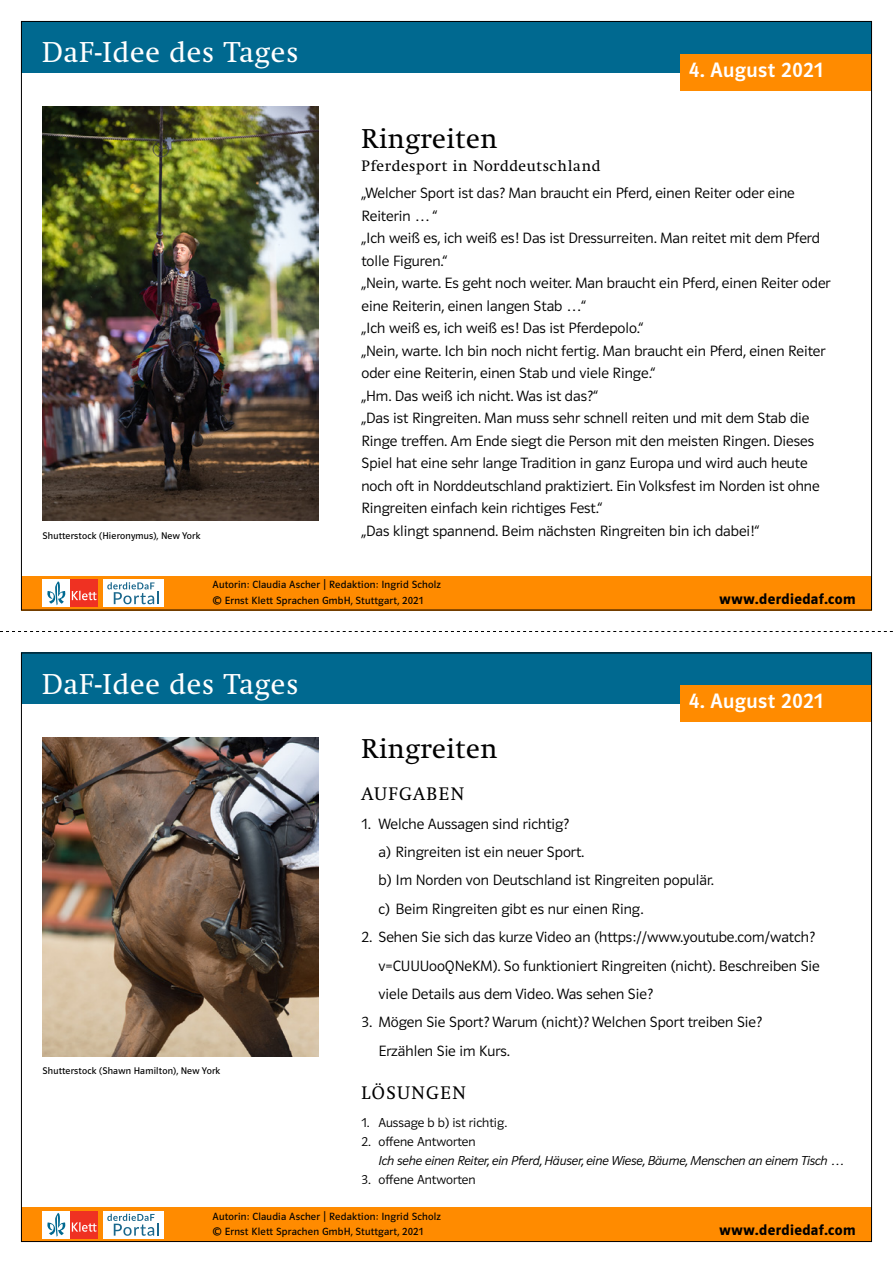
<style>
.page{position:relative;width:893px;height:1263px;background:#fff}
.page>*{position:absolute;margin:0;border:0;box-sizing:border-box;transform-origin:0 0}
.t1{font:28.5px "Klett Swift";letter-spacing:.03em;color:#fff}
._021_Headline_za_12{font:27px "Klett Swift";letter-spacing:.02em;color:#000}
._020_headline_za_15{font:27px "Klett Swift";letter-spacing:.02em;color:#000}
._001_Datum{font:500 21px "Polo CEF";letter-spacing:.02em;color:#fff}
._060_Lösungen_head{font:18px "Klett Swift";letter-spacing:.08em;color:#000}
._060_Aufgaben_head_1{font:18px "Klett Swift";letter-spacing:.08em;color:#000}
._040_Grundschrift_za{font:300 15px/22.5px "Polo CEF";color:#000}
._080_Aufgaben_za_18{font:300 15px/28.3px "Polo CEF";color:#000}
.t2{font:600 15px "Polo CEF";letter-spacing:.025em;color:#000}
._031_Zitat_za_12_6_p{font:15px "Klett Swift";letter-spacing:.04em;color:#000}
._090_Lösungen_za_12{font:italic 300 13.05px/18.9px "Polo CEF";letter-spacing:-.01em;color:#000}
._090_Lösungen_za_12-2{font:300 13.05px "Polo CEF";color:#000}
._300_Autorinnen{font:10.5px "Polo CEF";letter-spacing:.02em;color:#000}
._200_Copyright_Abbil{font:9.75px "Polo CEF";letter-spacing:.02em;color:#000}
.s1{font-style:normal}
</style>
<div class="page">
<div style="left:21px;top:576px;width:851px;height:34px;background:#ff8b00"></div>
<div style="left:21px;top:1208px;width:851px;height:34px;background:#ff8b00"></div>
<div style="left:21px;top:21px;width:851px;height:51px;background:#006990"></div>
<div style="left:21px;top:653px;width:851px;height:51px;background:#006990"></div>
<div style="left:103px;top:579px;width:60px;height:28px;background:#fff"></div>
<svg style="left:107px;top:582px;width:52px;height:22px"></svg>
<div style="left:103px;top:1211px;width:60px;height:27px;background:#fff"></div>
<svg style="left:107px;top:1214px;width:52px;height:22px"></svg>
<div style="left:43px;top:579px;width:27px;height:28px;background:#fff"></div>
<div style="left:70px;top:579px;width:28px;height:28px;background:#ef3122"></div>
<svg style="left:72px;top:591px;width:25px;height:9px"></svg>
<svg style="left:47px;top:581px;width:18px;height:24px"></svg>
<div style="left:43px;top:1211px;width:27px;height:27px;background:#fff"></div>
<div style="left:70px;top:1211px;width:28px;height:27px;background:#ef3122"></div>
<svg style="left:72px;top:1222px;width:25px;height:10px"></svg>
<svg style="left:47px;top:1213px;width:18px;height:24px"></svg>
<div style="left:680px;top:54px;width:192px;height:36px;background:#ff8b00"></div>
<div style="left:680px;top:685px;width:192px;height:37px;background:#ff8b00"></div>
<svg style="left:0;top:631px;width:893px;height:1px"></svg>
<img style="left:43px;top:738px;width:276px;height:318px">
<img style="left:42px;top:106px;width:277px;height:415px">
<h1 class="t1" style="left:42px;top:36px;width:258px">DaF-Idee des Tages</h1>
<p class="_200_Copyright_Abbil" style="left:43px;top:530px;width:160px">Shutterstock (Hieronymus), New York</p>
<p class="_001_Datum" style="left:689px;top:57px;width:136px">4. August 2021</p>
<p class="_021_Headline_za_12" style="left:361px;top:123px;width:137px">Ringreiten</p>
<p class="_031_Zitat_za_12_6_p" style="left:361px;top:157px;width:240px">Pferdesport in Norddeutschland</p>
<p class="_040_Grundschrift_za" style="left:361px;top:182px;width:435px">„Welcher Sport ist das? Man braucht ein Pferd, einen Reiter oder eine<br>Reiterin … “</p>
<p class="_040_Grundschrift_za" style="left:361px;top:227px;width:460px">„Ich weiß es, ich weiß es! Das ist Dressurreiten. Man reitet mit dem Pferd tolle Figuren.“</p>
<p class="_040_Grundschrift_za" style="left:361px;top:272px;width:471px">„Nein, warte. Es geht noch weiter. Man braucht ein Pferd, einen Reiter oder eine Reiterin, einen langen Stab …“</p>
<p class="_040_Grundschrift_za" style="left:361px;top:317px;width:283px">„Ich weiß es, ich weiß es! Das ist Pferdepolo.“</p>
<p class="_040_Grundschrift_za" style="left:361px;top:339px;width:466px">„Nein, warte. Ich bin noch nicht fertig. Man braucht ein Pferd, einen Reiter oder eine Reiterin, einen Stab und viele Ringe.“</p>
<p class="_040_Grundschrift_za" style="left:361px;top:384px;width:238px">„Hm. Das weiß ich nicht. Was ist das?“</p>
<p class="_040_Grundschrift_za" style="left:361px;top:407px;width:460px">„Das ist Ringreiten. Man muss sehr schnell reiten und mit dem Stab die Ringe treffen. Am Ende siegt die Person mit den meisten Ringen. Dieses Spiel hat eine sehr lange Tradition in ganz Europa und wird auch heute noch oft in Norddeutschland praktiziert. Ein Volksfest im Norden ist ohne Ringreiten einfach kein richtiges Fest.“</p>
<p class="_040_Grundschrift_za" style="left:361px;top:519px;width:399px">„Das klingt spannend. Beim nächsten Ringreiten bin ich dabei!“</p>
<p class="_300_Autorinnen" style="left:213px;top:579px;width:230px">Autorin: Claudia Ascher | Redaktion: Ingrid Scholz</p>
<p class="_300_Autorinnen" style="left:213px;top:594px;width:212px">© Ernst Klett Sprachen GmbH, Stuttgart, 2021</p>
<h1 class="t1" style="left:42px;top:668px;width:258px">DaF-Idee des Tages</h1>
<p class="_020_headline_za_15" style="left:361px;top:733px;width:137px">Ringreiten</p>
<p class="t2" style="left:719px;top:590px;width:138px">www.derdiedaf.com</p>
<p class="_001_Datum" style="left:689px;top:689px;width:136px">4. August 2021</p>
<p class="_200_Copyright_Abbil" style="left:43px;top:1065px;width:179px">Shutterstock (Shawn Hamilton), New York</p>
<p class="_060_Aufgaben_head_1" style="left:361px;top:784px;width:104px">AUFGABEN</p>
<p class="_080_Aufgaben_za_18" style="left:361px;top:810px;width:209px">1. Welche Aussagen sind richtig?</p>
<p class="_080_Aufgaben_za_18" style="left:378px;top:838px;width:207px">a) Ringreiten ist ein neuer Sport.</p>
<p class="_080_Aufgaben_za_18" style="left:378px;top:866px;width:337px">b) Im Norden von Deutschland ist Ringreiten populär.</p>
<p class="_080_Aufgaben_za_18" style="left:378px;top:895px;width:266px">c) Beim Ringreiten gibt es nur einen Ring.</p>
<p class="_080_Aufgaben_za_18" style="left:378px;top:923px;width:443px;text-indent:-17px">2. Sehen Sie sich das kurze Video an (https://www.youtube.com/watch? v=CUUUooQNeKM). So funktioniert Ringreiten (nicht). Beschreiben Sie viele Details aus dem Video. Was sehen Sie?</p>
<p class="_080_Aufgaben_za_18" style="left:378px;top:1008px;width:385px;text-indent:-17px">3. Mögen Sie Sport? Warum (nicht)? Welchen Sport treiben Sie?<br>Erzählen Sie im Kurs.</p>
<p class="_060_Lösungen_head" style="left:361px;top:1082px;width:106px">LÖSUNGEN</p>
<p class="_090_Lösungen_za_12-2" style="left:361px;top:1115px;width:147px">1. Aussage b b) ist richtig.</p>
<p class="_090_Lösungen_za_12" style="left:378px;top:1133px;width:467px;text-indent:-17px"><span class="s1">2. offene Antworten<br></span>Ich sehe einen Reiter, ein Pferd, Häuser, eine Wiese, Bäume, Menschen an einem Tisch …</p>
<p class="_090_Lösungen_za_12-2" style="left:361px;top:1172px;width:116px">3. offene Antworten</p>
<p class="_300_Autorinnen" style="left:213px;top:1210px;width:230px">Autorin: Claudia Ascher | Redaktion: Ingrid Scholz</p>
<p class="_300_Autorinnen" style="left:213px;top:1226px;width:212px">© Ernst Klett Sprachen GmbH, Stuttgart, 2021</p>
<p class="t2" style="left:719px;top:1221px;width:138px">www.derdiedaf.com</p>
</div>
